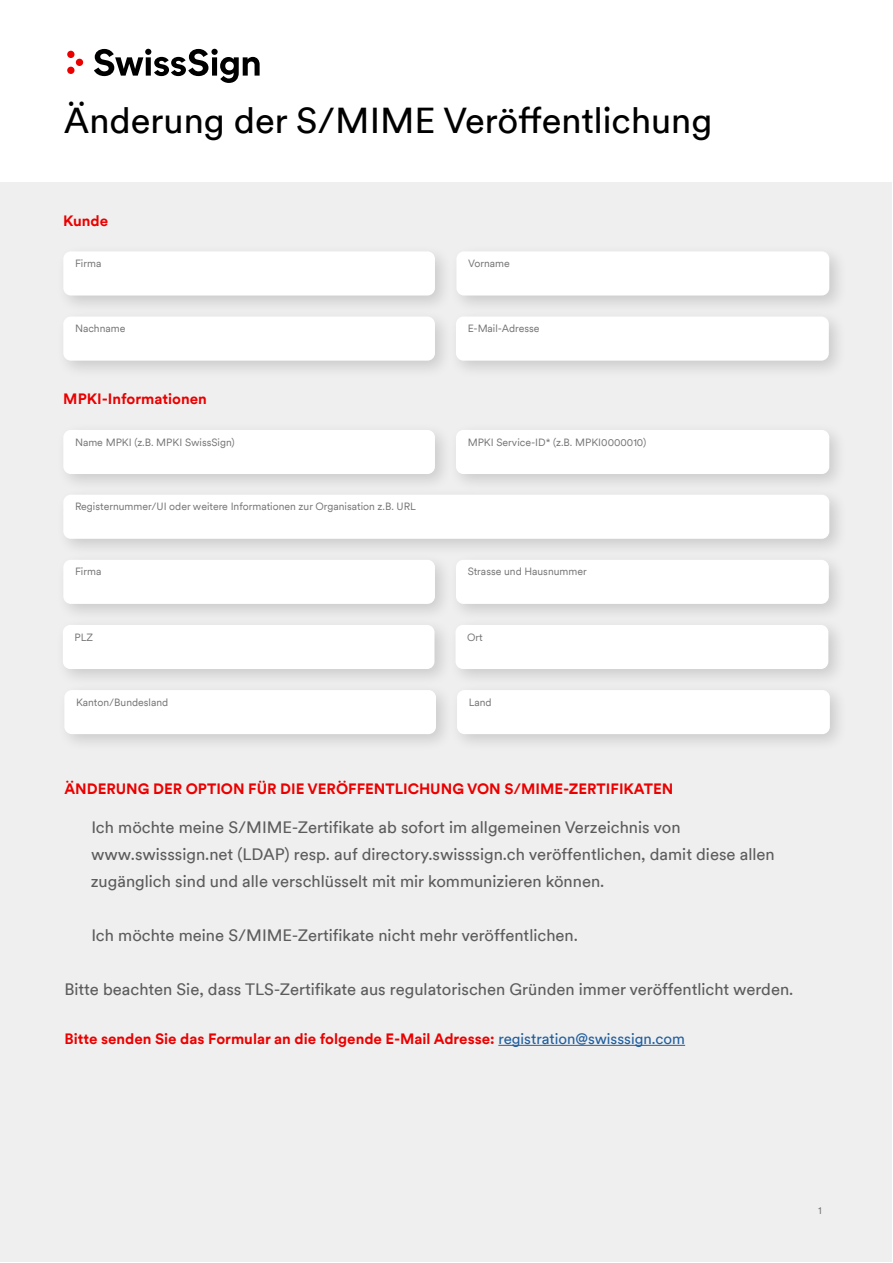
<style>
.page{position:relative;width:893px;height:1263px;background:#fff}
.page>*{position:absolute;margin:0;border:0;box-sizing:border-box;transform-origin:0 0}
.t1{font:36px "Swiss Sign Circular";color:#000}
.t2{font:16.5px/27px "Swiss Sign Circular";color:#5c5c5c}
.t3{font:700 15px "Swiss Sign Circular";color:#eb0000}
.t4{font:10.5px "Swiss Sign Circular";color:#747474}
.s1{font-weight:400;color:#215e9e}
</style>
<div class="page">
<div style="left:1px;top:182px;width:891px;height:1080px;background:#efefef"></div>
<div style="left:55px;top:243px;width:399px;height:71px;background:#000;opacity:.15"></div>
<div style="left:63px;top:251px;width:372px;height:44px;background:#fff;border-radius:8px"></div>
<div style="left:448px;top:243px;width:400px;height:71px;background:#000;opacity:.15"></div>
<div style="left:456px;top:251px;width:373px;height:44px;background:#fff;border-radius:8px"></div>
<div style="left:55px;top:309px;width:399px;height:70px;background:#000;opacity:.15"></div>
<div style="left:63px;top:317px;width:372px;height:44px;background:#fff;border-radius:8px"></div>
<div style="left:448px;top:309px;width:399px;height:70px;background:#000;opacity:.15"></div>
<div style="left:456px;top:317px;width:373px;height:44px;background:#fff;border-radius:8px"></div>
<div style="left:55px;top:422px;width:399px;height:71px;background:#000;opacity:.15"></div>
<div style="left:63px;top:430px;width:372px;height:44px;background:#fff;border-radius:8px"></div>
<div style="left:448px;top:422px;width:400px;height:71px;background:#000;opacity:.15"></div>
<div style="left:456px;top:430px;width:373px;height:44px;background:#fff;border-radius:8px"></div>
<div style="left:55px;top:487px;width:793px;height:70px;background:#000;opacity:.15"></div>
<div style="left:63px;top:495px;width:766px;height:44px;background:#fff;border-radius:8px"></div>
<div style="left:55px;top:552px;width:399px;height:71px;background:#000;opacity:.15"></div>
<div style="left:63px;top:560px;width:372px;height:44px;background:#fff;border-radius:8px"></div>
<div style="left:448px;top:552px;width:399px;height:71px;background:#000;opacity:.15"></div>
<div style="left:456px;top:560px;width:373px;height:44px;background:#fff;border-radius:8px"></div>
<div style="left:55px;top:617px;width:398px;height:71px;background:#000;opacity:.15"></div>
<div style="left:63px;top:625px;width:371px;height:44px;background:#fff;border-radius:8px"></div>
<div style="left:447px;top:617px;width:400px;height:71px;background:#000;opacity:.15"></div>
<div style="left:455px;top:625px;width:373px;height:44px;background:#fff;border-radius:8px"></div>
<div style="left:56px;top:682px;width:399px;height:71px;background:#000;opacity:.15"></div>
<div style="left:64px;top:690px;width:372px;height:44px;background:#fff;border-radius:8px"></div>
<div style="left:449px;top:682px;width:399px;height:71px;background:#000;opacity:.15"></div>
<div style="left:457px;top:690px;width:373px;height:44px;background:#fff;border-radius:8px"></div>
<hr style="left:498px;top:1045px;width:187px;height:1px;background:#215e9e">
<div style="left:67px;top:51px;width:8px;height:7px;background:#eb0000;border-radius:50%"></div>
<div style="left:67px;top:67px;width:8px;height:7px;background:#eb0000;border-radius:50%"></div>
<div style="left:76px;top:59px;width:7px;height:7px;background:#eb0000;border-radius:50%"></div>
<svg style="left:94px;top:49px;width:166px;height:34px"></svg>
<h1 class="t1" style="left:64px;top:97px;width:650px">Änderung der S/MIME Veröffentlichung</h1>
<p class="t3" style="left:63px;top:210px;width:46px">Kunde</p>
<p class="t4" style="left:75px;top:256px;width:28px">Firma</p>
<p class="t4" style="left:468px;top:256px;width:43px">Vorname</p>
<p class="t4" style="left:75px;top:321px;width:52px">Nachname</p>
<p class="t4" style="left:468px;top:321px;width:73px">E-Mail-Adresse</p>
<p class="t3" style="left:63px;top:389px;width:145px">MPKI-Informationen</p>
<p class="t4" style="left:75px;top:435px;width:161px">Name MPKI (z.B. MPKI SwissSign)</p>
<p class="t4" style="left:468px;top:435px;width:180px">MPKI Service-ID* (z.B. MPKI0000010)</p>
<p class="t4" style="left:75px;top:500px;width:342px">Registernummer/UI oder weitere Informationen zur Organisation z.B. URL</p>
<p class="t4" style="left:75px;top:565px;width:28px">Firma</p>
<p class="t4" style="left:468px;top:565px;width:121px">Strasse und Hausnummer</p>
<p class="t4" style="left:75px;top:630px;width:20px">PLZ</p>
<p class="t4" style="left:467px;top:630px;width:17px">Ort</p>
<p class="t4" style="left:76px;top:695px;width:94px">Kanton/Bundesland</p>
<p class="t4" style="left:469px;top:695px;width:24px">Land</p>
<p class="t3" style="left:64px;top:778px;width:610px">ÄNDERUNG DER OPTION FÜR DIE VERÖFFENTLICHUNG VON S/MIME-ZERTIFIKATEN</p>
<p class="t2" style="left:91px;top:813px;width:685px">Ich möchte meine S/MIME-Zertifikate ab sofort im allgemeinen Verzeichnis von www.swisssign.net (LDAP) resp. auf directory.swisssign.ch veröffentlichen, damit diese allen zugänglich sind und alle verschlüsselt mit mir kommunizieren können.</p>
<p class="t2" style="left:91px;top:921px;width:488px">Ich möchte meine S/MIME-Zertifikate nicht mehr veröffentlichen.</p>
<p class="t2" style="left:64px;top:975px;width:730px">Bitte beachten Sie, dass TLS-Zertifikate aus regulatorischen Gründen immer veröffentlicht werden.</p>
<p class="t3" style="left:64px;top:1028px;width:622px">Bitte senden Sie das Formular an die folgende E-Mail Adresse: <span class="s1">registration@swisssign.com</span></p>
<p class="t4" style="left:818px;top:1203px;width:5px">1</p>
</div>
